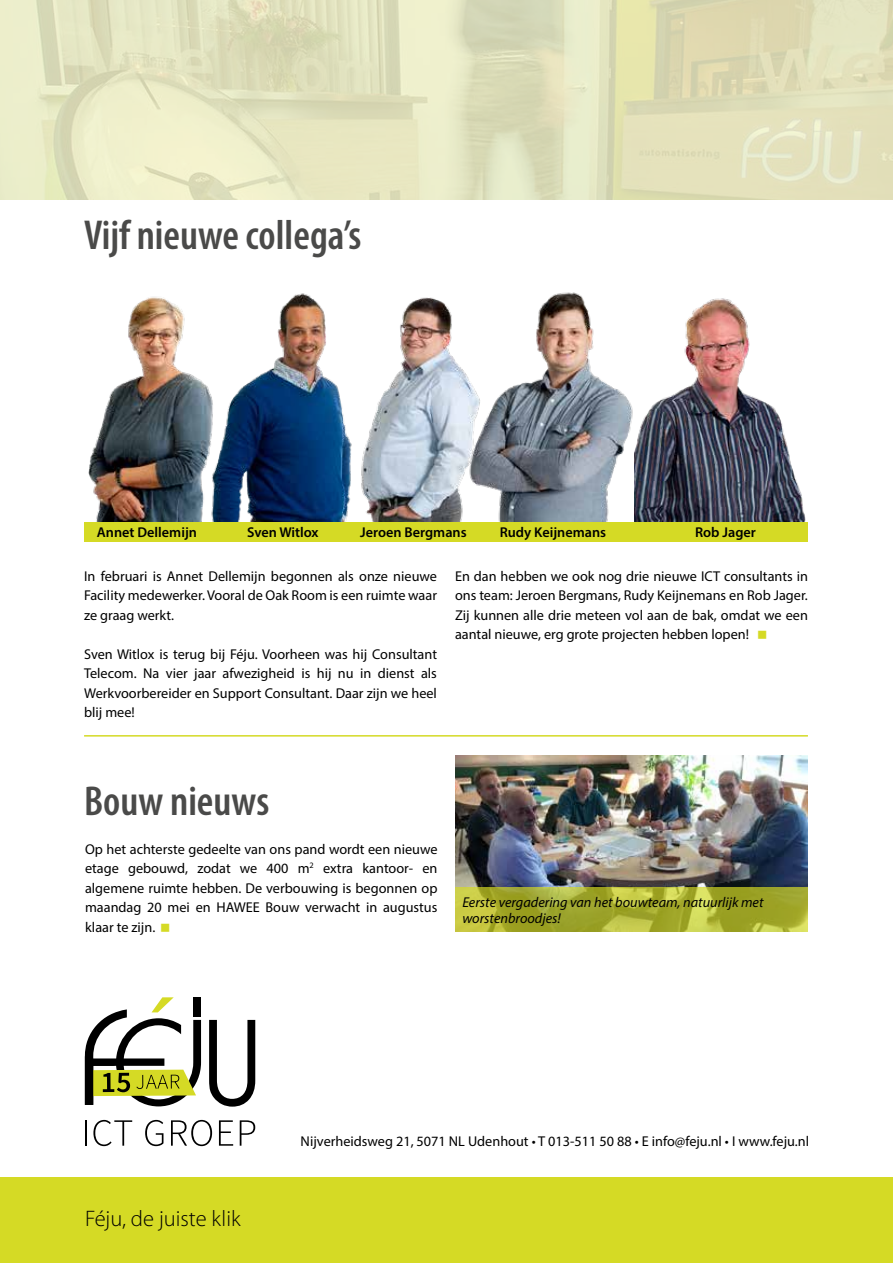
<style>
.page{position:relative;width:893px;height:1263px;background:#fff}
.page>*{position:absolute;margin:0;border:0;box-sizing:border-box;transform-origin:0 0}
.t1{font:600 condensed 42px "Myriad Pro";color:#4a4a49}
.t2{font:300 22.5px "Myriad Pro";color:#000}
.t3{font:14.25px/19.5px "Myriad Pro";color:#000;text-align:justify}
.t4{font:italic 14.25px/16.5px "Myriad Pro";color:#000}
.t5{font:600 14.25px "Myriad Pro";color:#000}
</style>
<div class="page">
<div style="left:0;top:1177px;width:893px;height:86px;background:#d5da25"></div>
<hr style="left:84px;top:735px;width:724px;height:2px;background:#d5da25">
<img style="left:455px;top:755px;width:353px;height:177px">
<hr style="left:85px;top:1120px;width:2px;height:26px;background:#000">
<svg style="left:93px;top:1120px;width:39px;height:26px"></svg>
<svg style="left:145px;top:1120px;width:18px;height:26px"></svg>
<svg style="left:171px;top:1120px;width:41px;height:26px"></svg>
<svg style="left:219px;top:1120px;width:14px;height:26px"></svg>
<svg style="left:240px;top:1120px;width:15px;height:26px"></svg>
<svg style="left:209px;top:1020px;width:46px;height:86px"></svg>
<svg style="left:85px;top:997px;width:116px;height:109px"></svg>
<img style="left:383px;top:297px;width:80px;height:225px">
<img style="left:463px;top:292px;width:170px;height:230px">
<img style="left:634px;top:298px;width:172px;height:224px">
<img style="left:88px;top:297px;width:116px;height:225px">
<img style="left:204px;top:293px;width:179px;height:229px">
<div style="left:84px;top:522px;width:724px;height:20px;background:#d5da25"></div>
<svg style="left:0;top:0;width:893px;height:200px;background:#e2e2be"></svg>
<svg style="left:456px;top:887px;width:352px;height:45px;background:#aab033"></svg>
<h1 class="t1" style="left:84px;top:209px;width:279px">Vijf nieuwe collega’s</h1>
<p class="t5" style="left:97px;top:523px;width:102px">Annet Dellemijn</p>
<p class="t5" style="left:247px;top:523px;width:73px">Sven Witlox</p>
<p class="t5" style="left:360px;top:523px;width:108px">Jeroen Bergmans</p>
<p class="t5" style="left:500px;top:523px;width:108px">Rudy Keijnemans</p>
<p class="t5" style="left:695px;top:523px;width:62px">Rob Jager</p>
<p class="t3" style="left:84px;top:566px;width:354px">In februari is Annet Dellemijn begonnen als onze nieuwe Facility medewerker. Vooral de Oak Room is een ruimte waar ze graag werkt.</p>
<p class="t3" style="left:84px;top:644px;width:354px">Sven Witlox is terug bij Féju. Voorheen was hij Consultant Telecom. Na vier jaar afwezigheid is hij nu in dienst als Werkvoorbereider en Support Consultant. Daar zijn we heel blij mee!</p>
<p class="t3" style="left:455px;top:566px;width:354px">En dan hebben we ook nog drie nieuwe ICT consultants in ons team: Jeroen Bergmans, Rudy Keijnemans en Rob Jager.<br>Zij kunnen alle drie meteen vol aan de bak, omdat we een aantal nieuwe, erg grote projecten hebben lopen!</p>
<h1 class="t1" style="left:84px;top:775px;width:187px">Bouw nieuws</h1>
<p class="t3" style="left:85px;top:839px;width:354px">Op het achterste gedeelte van ons pand wordt een nieuwe etage gebouwd, zodat we 400 m<sup>2</sup> extra kantoor- en algemene ruimte hebben. De verbouwing is begonnen op maandag 20 mei en HAWEE Bouw verwacht in augustus klaar te zijn.</p>
<p class="t4" style="left:462px;top:893px;width:303px">Eerste vergadering van het bouwteam, natuurlijk met worstenbroodjes!</p>
<h2 class="t2" style="left:85px;top:1205px;width:157px">Féju, de juiste klik</h2>
<p class="t3" style="left:301px;top:1131px;width:510px">Nijverheidsweg 21, 5071 NL Udenhout • T 013-511 50 88 • E info@feju.nl • I www.feju.nl</p>
</div>
